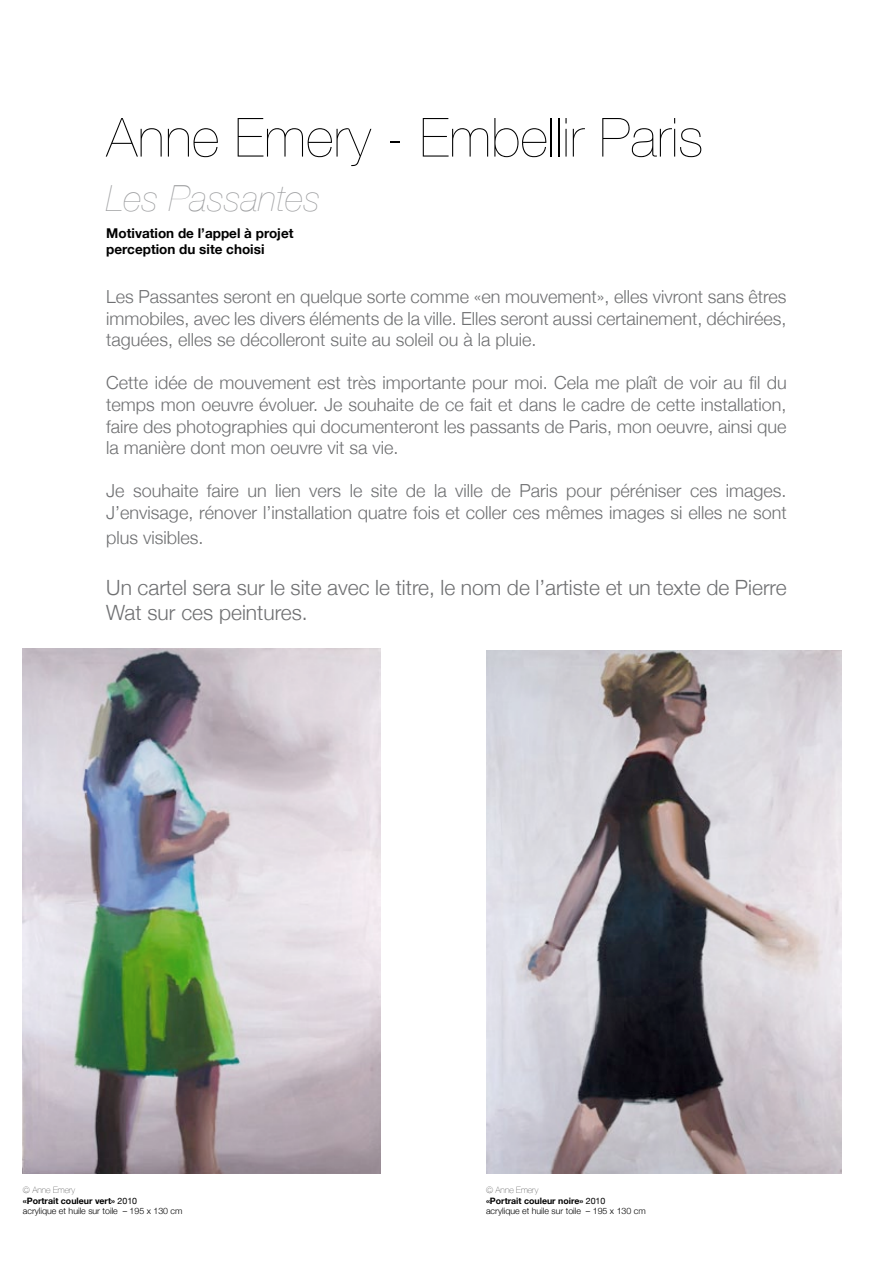
<style>
.page{position:relative;width:893px;height:1263px;background:#fff}
.page>*{position:absolute;margin:0;border:0;box-sizing:border-box;transform-origin:0 0}
.t1{font:200 54px "Helvetica Neue";letter-spacing:.005em;color:#000}
.t2{font:italic 200 36px "Helvetica Neue";letter-spacing:.005em;color:#9c9d9f}
.t3{font:300 21px/25.2px "Helvetica Neue";color:#6f7072}
.t4{font:300 18px/21.6px "Helvetica Neue";color:#6f7072;text-align:justify}
.t5{font:700 13.5px/16.2px "Helvetica Neue";color:#000}
.t6{font:300 8.85px/10.5px "Helvetica Neue";color:#000}
.s1{font-weight:200}
.s2{font-weight:700}
.s3{font-weight:400}
</style>
<div class="page">
<img style="left:23px;top:648px;width:357px;height:526px">
<img style="left:486px;top:650px;width:356px;height:524px">
<h1 class="t1" style="left:106px;top:106px;width:599px">Anne Emery - Embellir Paris</h1>
<h2 class="t2" style="left:106px;top:177px;width:216px">Les Passantes</h2>
<p class="t5" style="left:106px;top:224px;width:189px">Motivation de l’appel à projet perception du site choisi</p>
<p class="t4" style="left:106px;top:285px;width:682px">Les Passantes seront en quelque sorte comme «en mouvement», elles vivront sans êtres immobiles, avec les divers éléments de la ville. Elles seront aussi certainement, déchirées, taguées, elles se décolleront suite au soleil ou à la pluie.</p>
<p class="t4" style="left:106px;top:372px;width:682px">Cette idée de mouvement est très importante pour moi. Cela me plaît de voir au fil du temps mon oeuvre évoluer. Je souhaite de ce fait et dans le cadre de cette installation, faire des photographies qui documenteront les passants de Paris, mon oeuvre, ainsi que la manière dont mon oeuvre vit sa vie.</p>
<p class="t4" style="left:106px;top:480px;width:682px">Je souhaite faire un lien vers le site de la ville de Paris pour péréniser ces images.<br>J’envisage, rénover l’installation quatre fois et coller ces mêmes images si elles ne sont</p>
<p class="t4" style="left:106px;top:526px;width:99px">plus visibles.</p>
<p class="t3" style="left:106px;top:574px;width:682px">Un cartel sera sur le site avec le titre, le nom de l’artiste et un texte de Pierre<br>Wat sur ces peintures.</p>
<p class="t6" style="left:23px;top:1184px;width:161px"><span class="s1">© Anne Emery<br></span><span class="s2">«Portrait couleur vert»</span> <span class="s3">2010<br></span>acrylique et huile sur toile – 195 x 130 cm</p>
<p class="t6" style="left:486px;top:1184px;width:161px"><span class="s1">© Anne Emery<br></span><span class="s2">«Portrait couleur noire»</span> <span class="s3">2010<br></span>acrylique et huile sur toile – 195 x 130 cm</p>
</div>
